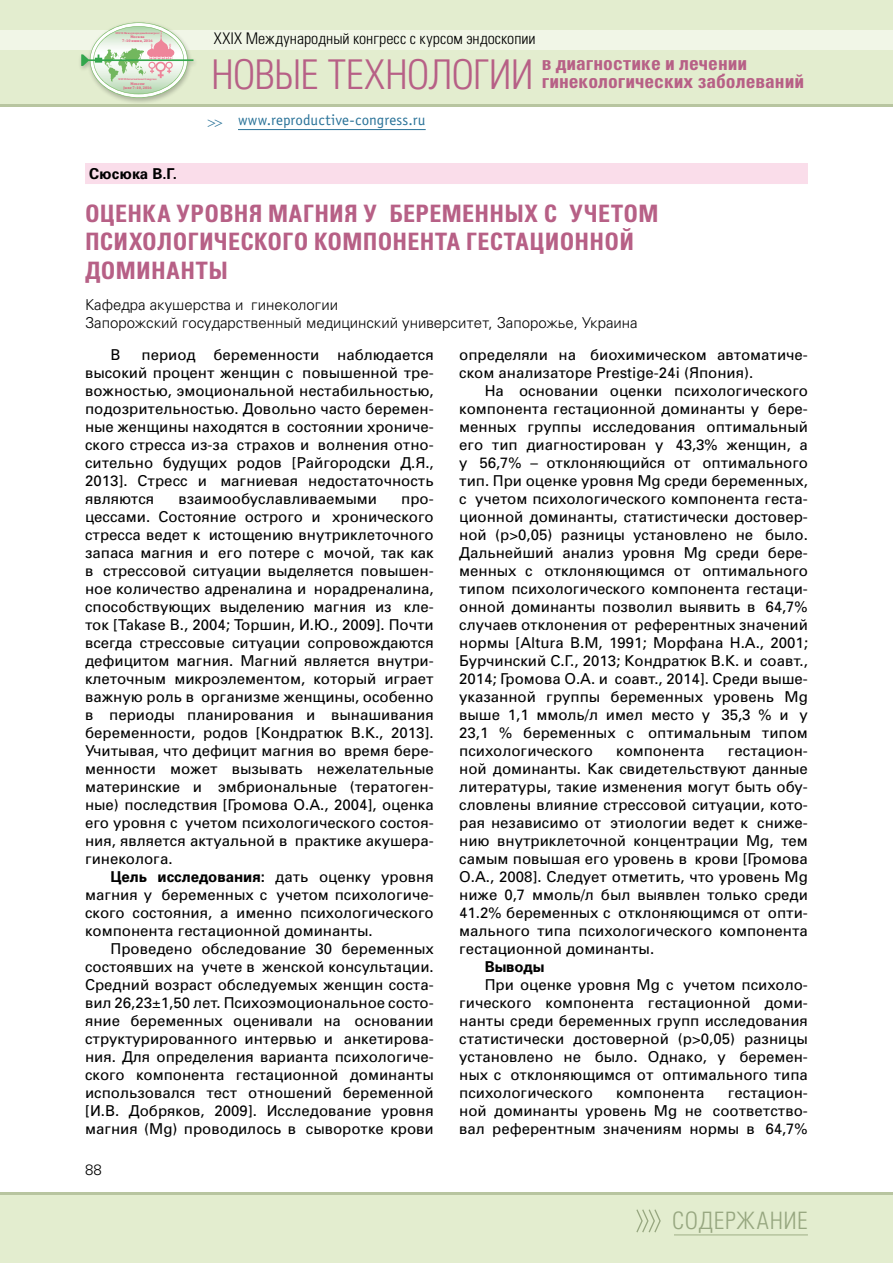
<style>
.page{position:relative;width:893px;height:1263px;background:#fff}
.page>*{position:absolute;margin:0;border:0;box-sizing:border-box;transform-origin:0 0}
.t1{font:700 24px/28.8px "Partner Condensed";letter-spacing:.015em;color:#b76086}
.t2{font:300 condensed 24px "Partner";letter-spacing:.03em;color:#97a780}
.t3{font:700 19.5px/17.9px "Partner Condensed";color:#b76086}
.t4{font:300 condensed 16.05px "Partner";color:#000}
.t5{font:15px/18px "Partner";color:#000;text-align:justify}
.t6{font:300 15px/18px "Partner";color:#000}
.t7{font:15px "Officina Sans Book C";letter-spacing:.01em;color:#297298}
.t8{font:700 15px "Partner";letter-spacing:.005em;color:#000}
.t9{font:700 3.75px/4.2px "Cambria";letter-spacing:.02em;color:#e74d76;text-align:center}
.t10{font:700 2.7px "Cambria";letter-spacing:.035em;color:#e74d76}
.s1{font-family:"Partner";font-weight:300;font-stretch:condensed;font-size:41.1px}
.s2{font-weight:700}
</style>
<div class="page">
<div style="left:0;top:1195px;width:893px;height:68px;background:#e3edcf"></div>
<div style="left:0;top:0;width:893px;height:104px;background:#e3edcf"></div>
<div style="left:0;top:30px;width:893px;height:20px;background:#f1f6e7"></div>
<hr style="left:0;top:1193px;width:893px;height:2px;background:#b8c5a0">
<div style="left:78px;top:20px;width:121px;height:84px;background:#000;opacity:.25"></div>
<svg style="left:81px;top:22px;width:112px;height:76px"></svg>
<hr style="left:0;top:104px;width:893px;height:2px;background:#b8c5a0">
<hr style="left:674px;top:1234px;width:134px;height:1px;background:#9faf87">
<hr style="left:238px;top:129px;width:188px;height:1px;background:#297298">
<svg style="left:636px;top:1209px;width:25px;height:23px"></svg>
<div style="left:85px;top:163px;width:723px;height:21px;background:#faddea"></div>
<p class="t10" style="left:115px;top:31px;width:46px">XXVIX Международный конгресс</p>
<p class="t9" style="left:122px;top:35px;width:32px">Москва<br>7–10 июня, 2016</p>
<p class="t10" style="left:119px;top:78px;width:40px">XXVIX International Congress</p>
<p class="t9" style="left:124px;top:81px;width:30px">Moscow<br>June 7–10, 2016</p>
<p class="t4" style="left:214px;top:30px;width:323px">XXIX Международный конгресc c курсом эндоскопии</p>
<h2 class="t3" style="left:211px;top:56px;width:594px;text-indent:330px">в диагностике и лечении<br><span class="s1">НОВЫЕ ТЕХНОЛОГИИ</span> гинекологических заболеваний</h2>
<p class="t7" style="left:238px;top:112px;width:189px">www.reproductive-congress.ru</p>
<p class="t8" style="left:89px;top:165px;width:89px">Сюсюка В.Г.</p>
<h1 class="t1" style="left:85px;top:201px;width:575px">ОЦЕНКА УРОВНЯ МАГНИЯ У БЕРЕМЕННЫХ С УЧЕТОМ<br>ПСИХОЛОГИЧЕСКОГО КОМПОНЕНТА ГЕСТАЦИОННОЙ<br>ДОМИНАНТЫ</h1>
<p class="t6" style="left:85px;top:296px;width:554px">Кафедра акушерства и гинекологии<br>Запорожский государственный медицинский университет, Запорожье, Украина</p>
<p class="t5" style="left:111px;top:346px;width:12px">В</p>
<p class="t5" style="left:85px;top:346px;width:350px;text-indent:57px">период беременности наблюдается высокий процент женщин с повышенной тре&shy;вожностью, эмоциональной нестабильностью, подозрительностью. Довольно часто беремен&shy;ные женщины находятся в состоянии хрониче&shy;ского стресса из-за страхов и волнения отно&shy;сительно будущих родов [Райгородски Д.Я., 2013]. Стресс и магниевая недостаточность являются</p>
<p class="t5" style="left:459px;top:346px;width:350px">определяли на биохимическом автоматиче&shy;ском анализаторе Prestige-24i (Япония).</p>
<p class="t5" style="left:459px;top:382px;width:350px;text-indent:26px">На основании оценки психологического компонента гестационной доминанты у бере&shy;менных группы исследования оптимальный его тип диагностирован у 43,3% женщин, а у 56,7% – отклоняющийся от оптимального тип. При оценке уровня Mg среди беременных, с учетом психологического компонента геста&shy;ционной доминанты, статистически достовер&shy;ной (p&gt;0,05) разницы установлено не было.<br>Дальнейший анализ уровня Mg среди бере&shy;менных с отклоняющимся от оптимального типом психологического компонента гестаци&shy;онной доминанты позволил выявить в 64,7% случаев отклонения от референтных значений нормы [Altura B.M, 1991; Морфана Н.А., 2001; Бурчинский С.Г., 2013; Кондратюк В.К. и соавт., 2014; Громова О.А. и соавт., 2014]. Среди выше&shy;указанной группы беременных уровень Mg выше 1,1 ммоль/л имел место у 35,3 % и у 23,1 % беременных с оптимальным типом психологического</p>
<p class="t5" style="left:178px;top:490px;width:200px">взаимообуславливаемыми</p>
<p class="t5" style="left:85px;top:490px;width:350px;text-indent:316px">про&shy;цессами. Состояние острого и хронического стресса ведет к истощению внутриклеточного запаса магния и его потере с мочой, так как в стрессовой ситуации выделяется повышен&shy;ное количество адреналина и норадреналина, способствующих выделению магния из кле&shy;ток [Takase B., 2004; Торшин, И.Ю., 2009]. Почти всегда стрессовые ситуации сопровождаются дефицитом магния. Магний является внутри&shy;клеточным микроэлементом, который играет важную роль в организме женщины, особенно в периоды планирования и вынашивания беременности, родов [Кондратюк В.К., 2013].<br>Учитывая, что дефицит магния во время бере&shy;менности может вызывать нежелательные материнские и эмбриональные (тератоген&shy;ные) последствия [Громова О.А., 2004], оценка его уровня с учетом психологического состоя&shy;ния, является актуальной в практике акушера&shy;гинеколога.</p>
<p class="t5" style="left:85px;top:868px;width:350px;text-indent:26px"><span class="s2">Цель исследования:</span> дать оценку уровня магния у беременных с учетом психологиче&shy;ского состояния, а именно психологического компонента гестационной доминанты.</p>
<p class="t5" style="left:85px;top:940px;width:350px;text-indent:26px">Проведено обследование 30 беременных состоявших на учете в женской консультации.<br>Средний возраст обследуемых женщин соста&shy;вил 26,23±1,50 лет. Психоэмоциональное состо&shy;яние беременных оценивали на основании структурированного интервью и анкетирова&shy;ния. Для определения варианта психологиче&shy;ского компонента гестационной доминанты использовался тест отношений беременной [И.В. Добряков, 2009]. Исследование уровня магния (Mg) проводилось в сыворотке крови</p>
<p class="t5" style="left:459px;top:742px;width:350px;text-indent:269px">гестацион&shy;ной доминанты. Как свидетельствуют данные литературы, такие изменения могут быть обу&shy;словлены влияние стрессовой ситуации, кото&shy;рая независимо от этиологии ведет к сниже&shy;нию внутриклеточной концентрации Mg, тем самым повышая его уровень в крови [Громова О.А., 2008]. Следует отметить, что уровень Mg ниже 0,7 ммоль/л был выявлен только среди 41.2% беременных с отклоняющимся от опти&shy;мального типа психологического компонента гестационной доминанты.</p>
<p class="t8" style="left:485px;top:958px;width:61px">Выводы</p>
<p class="t5" style="left:459px;top:976px;width:350px;text-indent:26px">При оценке уровня Mg с учетом психоло&shy;гического компонента гестационной доми&shy;нанты среди беременных групп исследования статистически достоверной (p&gt;0,05) разницы установлено не было. Однако, у беремен&shy;ных с отклоняющимся от оптимального типа психологического</p>
<p class="t5" style="left:616px;top:742px;width:90px">компонента</p>
<p class="t5" style="left:459px;top:1084px;width:350px;text-indent:269px">гестацион&shy;ной доминанты уровень Mg не соответство&shy;вал референтным значениям нормы в 64,7%</p>
<p class="t5" style="left:616px;top:1084px;width:90px">компонента</p>
<p class="t6" style="left:85px;top:1161px;width:18px">88</p>
<h1 class="t2" style="left:672px;top:1207px;width:137px">СОДЕРЖАНИЕ</h1>
</div>
